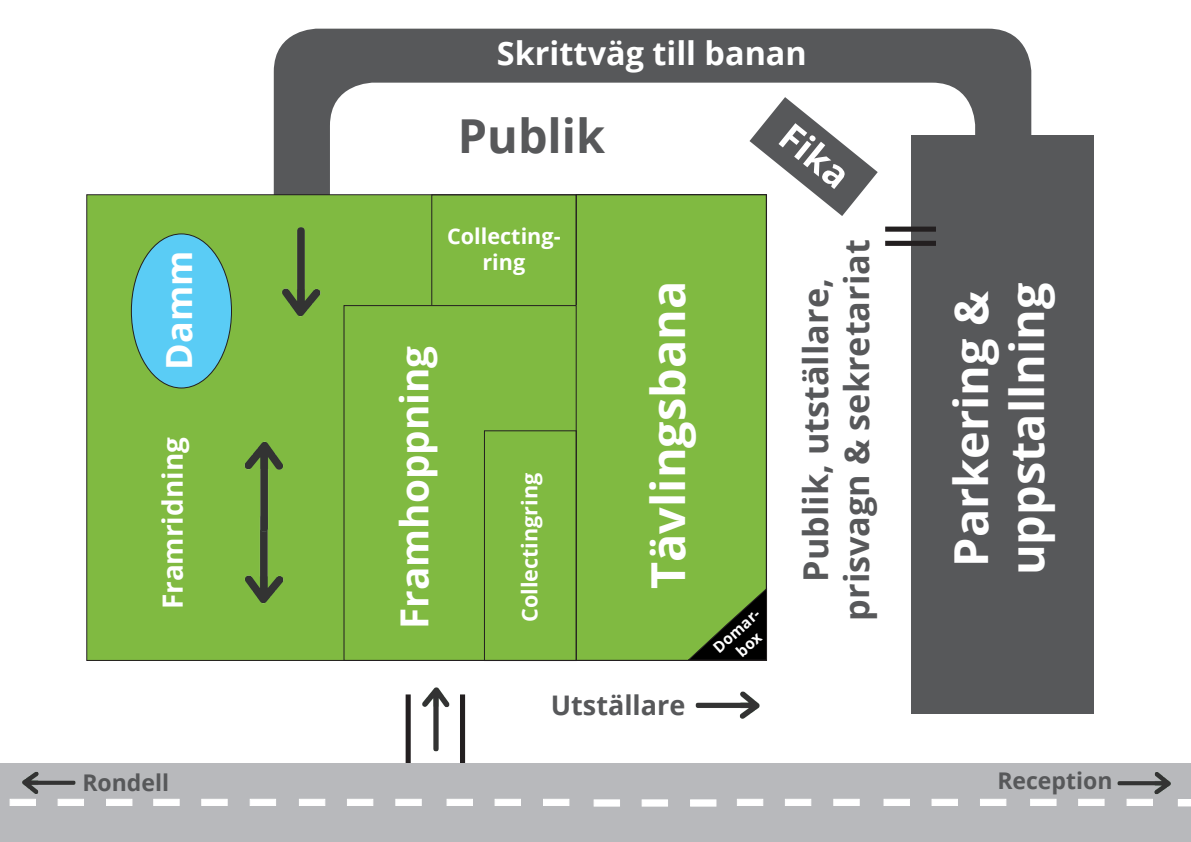
<style>
.page{position:relative;width:1191px;height:842px;background:#fff}
.page>*{position:absolute;margin:0;border:0;box-sizing:border-box;transform-origin:0 0}
.t1{font:700 46.8px "Open Sans";color:#fff}
.t2{font:700 46.8px "Open Sans";color:#57585a}
.t3{font:700 38.7px "Open Sans";color:#fff}
.t4{font:700 37.4px "Open Sans";color:#fff}
.t5{font:700 36px "Open Sans";color:#fff}
.t6{font:700 34.2px "Open Sans";color:#57585a}
.t7{font:700 32.4px "Open Sans";color:#fff}
.t8{font:700 27.9px "Open Sans";color:#fff}
.t9{font:700 27px "Open Sans";color:#57585a}
.t10{font:700 23px "Open Sans";color:#57585a}
.t11{font:700 21.6px "Open Sans";color:#fff}
.t12{font:700 15.3px/18.4px "Open Sans";color:#fff;text-align:center}
</style>
<div class="page">
<div style="left:274px;top:29px;width:757px;height:331px;background:#57585a;border-radius:43px"></div>
<div style="left:330px;top:83px;width:645px;height:321px;background:#fff;border-radius:43px"></div>
<div style="left:910px;top:135px;width:183px;height:579px;background:#57585a"></div>
<div style="left:87px;top:195px;width:679px;height:465px;background:#80ba41"></div>
<div style="left:131px;top:234px;width:100px;height:154px;background:#5accf5;border-radius:50%"></div>
<div style="left:576px;top:194px;width:190px;height:467px;border:1px solid #231f20"></div>
<div style="left:343px;top:305px;width:233px;height:356px;border:1px solid #231f20"></div>
<svg style="left:749px;top:97px;width:128px;height:119px"></svg>
<div style="left:885px;top:227px;width:51px;height:5px;background:#231f20"></div>
<div style="left:885px;top:241px;width:51px;height:5px;background:#231f20"></div>
<img style="left:282px;top:227px;width:63px;height:91px">
<img style="left:244px;top:533px;width:40px;height:71px">
<img style="left:244px;top:441px;width:40px;height:92px">
<div style="left:460px;top:694px;width:5px;height:148px;background:#231f20"></div>
<div style="left:405px;top:694px;width:6px;height:148px;background:#231f20"></div>
<img style="left:405px;top:687px;width:56px;height:65px">
<img style="left:695px;top:691px;width:65px;height:28px">
<svg style="left:686px;top:587px;width:81px;height:74px"></svg>
<div style="left:484px;top:430px;width:93px;height:231px;border:1px solid #231f20"></div>
<div style="left:0;top:763px;width:1190px;height:79px;background:#b8b9bc"></div>
<div style="left:10px;top:799px;width:26px;height:7px;background:#fff"></div>
<div style="left:58px;top:799px;width:26px;height:7px;background:#fff"></div>
<div style="left:106px;top:799px;width:26px;height:7px;background:#fff"></div>
<div style="left:153px;top:799px;width:27px;height:7px;background:#fff;border:1px solid #fff"></div>
<div style="left:201px;top:799px;width:27px;height:7px;background:#fff;border:1px solid #fff"></div>
<div style="left:250px;top:799px;width:26px;height:7px;background:#fff"></div>
<div style="left:299px;top:799px;width:26px;height:7px;background:#fff"></div>
<div style="left:347px;top:799px;width:26px;height:7px;background:#fff"></div>
<div style="left:395px;top:799px;width:27px;height:7px;background:#fff;border:1px solid #fff"></div>
<div style="left:446px;top:799px;width:27px;height:7px;background:#fff"></div>
<div style="left:494px;top:799px;width:27px;height:7px;background:#fff"></div>
<div style="left:543px;top:799px;width:26px;height:7px;background:#fff"></div>
<div style="left:593px;top:799px;width:27px;height:7px;background:#fff;border:1px solid #fff"></div>
<div style="left:641px;top:799px;width:27px;height:7px;background:#fff;border:1px solid #fff"></div>
<div style="left:690px;top:799px;width:26px;height:7px;background:#fff;border:1px solid #fff"></div>
<div style="left:737px;top:799px;width:26px;height:7px;background:#fff"></div>
<div style="left:785px;top:799px;width:26px;height:7px;background:#fff"></div>
<div style="left:833px;top:799px;width:26px;height:7px;background:#fff"></div>
<div style="left:883px;top:799px;width:27px;height:7px;background:#fff"></div>
<div style="left:931px;top:799px;width:27px;height:7px;background:#fff"></div>
<div style="left:980px;top:799px;width:26px;height:7px;background:#fff"></div>
<div style="left:1030px;top:799px;width:26px;height:7px;background:#fff"></div>
<div style="left:1078px;top:799px;width:26px;height:7px;background:#fff"></div>
<svg style="left:1177px;top:799px;width:13px;height:7px"></svg>
<img style="left:1117px;top:772px;width:54px;height:34px">
<img style="left:22px;top:771px;width:55px;height:35px">
<p class="t7" style="left:497px;top:30px;width:311px">Skrittväg till banan</p>
<p class="t5" style="left:154px;top:370px;width:121px;rotate:-90deg">Damm</p>
<p class="t8" style="left:153px;top:609px;width:174px;rotate:-90deg">Framridning</p>
<p class="t2" style="left:458px;top:103px;width:149px">Publik</p>
<p class="t11" style="left:447px;top:221px;width:115px">Collecting-</p>
<p class="t11" style="left:482px;top:247px;width:44px">ring</p>
<p class="t3" style="left:387px;top:629px;width:285px;rotate:-90deg">Framhoppning</p>
<p class="t11" style="left:514px;top:622px;width:151px;rotate:-90deg">Collectingring</p>
<p class="t1" style="left:635px;top:589px;width:309px;rotate:-90deg">Tävlingsbana</p>
<p class="t9" style="left:551px;top:686px;width:136px">Utställare</p>
<p class="t4" style="left:801px;top:111px;width:79px;rotate:39deg">Fika</p>
<p class="t12" style="left:709px;top:642px;width:58px;rotate:-42deg">Domar&shy;box</p>
<p class="t6" style="left:791px;top:582px;width:305px;rotate:-90deg">Publik, utställare,</p>
<p class="t6" style="left:832px;top:621px;width:383px;rotate:-90deg">prisvagn &amp; sekretariat</p>
<p class="t1" style="left:938px;top:567px;width:277px;rotate:-90deg">Parkering &amp;</p>
<p class="t1" style="left:994px;top:575px;width:294px;rotate:-90deg">uppstallning</p>
<p class="t10" style="left:82px;top:766px;width:88px">Rondell</p>
<p class="t10" style="left:997px;top:764px;width:117px">Reception</p>
</div>
